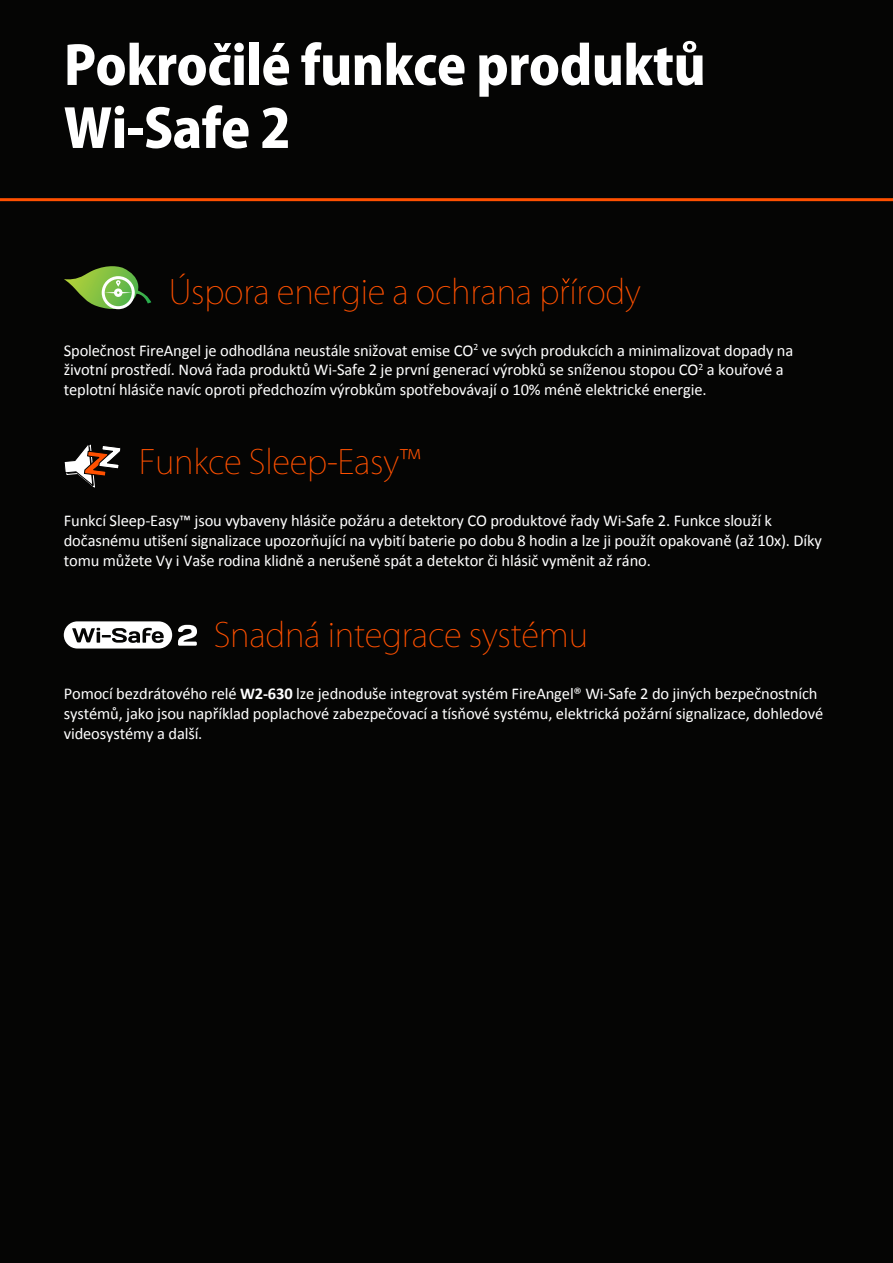
<style>
.page{position:relative;width:893px;height:1263px;background:#050504}
.page>*{position:absolute;margin:0;border:0;box-sizing:border-box;transform-origin:0 0}
.t1{font:800 52.5px/63px "Koz Go Pro";letter-spacing:-.01em;color:#fff}
.t2{font:200 33px "Koz Go Pro";letter-spacing:-.01em;color:#ff5000}
.t3{font:16.5px/19.8px "Calibri";letter-spacing:-.01em;color:#fff}
.s1{font-weight:700}
</style>
<div class="page">
<hr style="left:0;top:198px;width:893px;height:3px;background:#ff5000">
<svg style="left:64px;top:266px;width:87px;height:44px"></svg>
<svg style="left:64px;top:444px;width:57px;height:44px"></svg>
<svg style="left:64px;top:621px;width:108px;height:27px"></svg>
<svg style="left:178px;top:625px;width:19px;height:21px"></svg>
<svg style="left:214px;top:43px;width:17px;height:9px"></svg>
<svg style="left:562px;top:278px;width:8px;height:5px"></svg>
<h1 class="t1" style="left:64px;top:38px;width:643px">Pokrocilé funkce produktů<br>Wi-Safe 2</h1>
<h2 class="t2" style="left:169px;top:270px;width:474px">Úspora energie a ochrana prírody</h2>
<p class="t3" style="left:64px;top:340px;width:731px">Společnost FireAngel je odhodlána neustále snižovat emise CO<sup>2</sup> ve svých produkcích a minimalizovat dopady na životní prostředí. Nová řada produktů Wi-Safe 2 je první generací výrobků se sníženou stopou CO<sup>2</sup> a kouřové a teplotní hlásiče navíc oproti předchozím výrobkům spotřebovávají o 10% méně elektrické energie.</p>
<h2 class="t2" style="left:139px;top:440px;width:283px">Funkce Sleep-Easy™</h2>
<p class="t3" style="left:64px;top:511px;width:760px">Funkcí Sleep-Easy™ jsou vybaveny hlásiče požáru a detektory CO produktové řady Wi-Safe 2. Funkce slouží k dočasnému utišení signalizace upozorňující na vybití baterie po dobu 8 hodin a lze ji použít opakovaně (až 10x). Díky tomu můžete Vy i Vaše rodina klidně a nerušeně spát a detektor či hlásič vyměnit až ráno.</p>
<h2 class="t2" style="left:214px;top:613px;width:376px">Snadná integrace systému</h2>
<p class="t3" style="left:64px;top:684px;width:761px">Pomocí bezdrátového relé <span class="s1">W2-630</span> lze jednoduše integrovat systém FireAngel® Wi-Safe 2 do jiných bezpečnostních systémů, jako jsou například poplachové zabezpečovací a tísňové systému, elektrická požární signalizace, dohledové videosystémy a další.</p>
</div>
